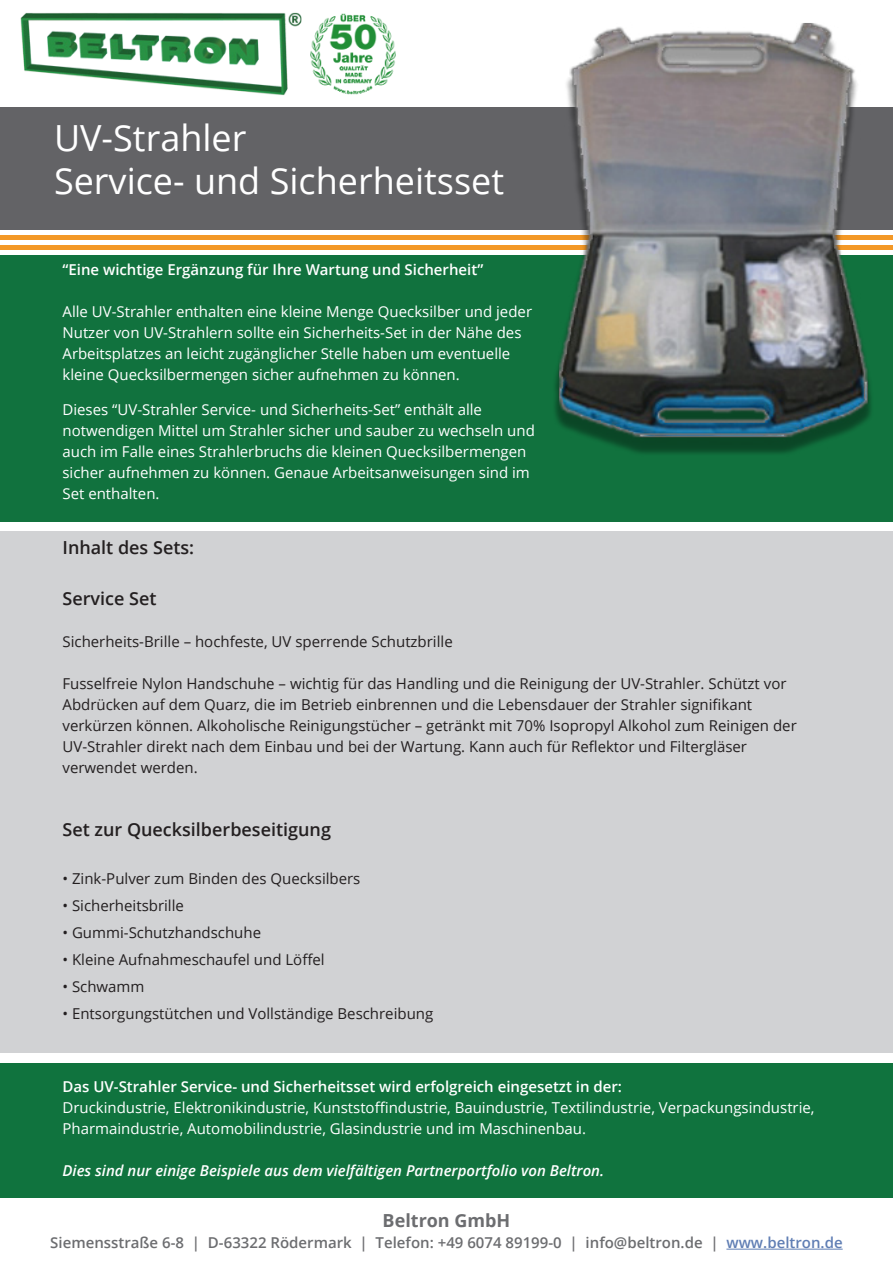
<style>
.page{position:relative;width:893px;height:1263px;background:#fff}
.page>*{position:absolute;margin:0;border:0;box-sizing:border-box;transform-origin:0 0}
.t1{font:36px/43.2px "Open Sans";color:#fff}
.t2{font:600 18px "Open Sans";color:#231f20}
.t3{font:700 18px "Open Sans";color:#6c6d70}
.t4{font:15px/21px "Open Sans";color:#fff}
.t5{font:15px/21px "Open Sans";color:#231f20}
.t6{font:600 15px "Open Sans";color:#fff}
.t7{font:600 15px "Open Sans";color:#6c6d70}
.t8{font:italic 600 15px "Open Sans";color:#fff}
.s1{color:#607eb4}
</style>
<div class="page">
<div style="left:0;top:107px;width:893px;height:123px;background:#636366"></div>
<div style="left:0;top:255px;width:893px;height:266px;background:#11723e"></div>
<div style="left:0;top:1064px;width:893px;height:134px;background:#10733e"></div>
<div style="left:0;top:531px;width:893px;height:522px;background:#d1d2d4"></div>
<img style="left:20px;top:12px;width:375px;height:84px">
<hr style="left:0;top:235px;width:893px;height:4px;background:#f39826">
<div style="left:0;top:245px;width:893px;height:5px;background:#f39826"></div>
<hr style="left:726px;top:1249px;width:117px;height:1px;background:#607eb4">
<img style="left:527px;top:23px;width:362px;height:431px">
<p class="t1" style="left:54px;top:115px;width:452px">UV-Strahler<br>Service- und Sicherheitsset</p>
<p class="t6" style="left:63px;top:259px;width:422px">“Eine wichtige Ergänzung für Ihre Wartung und Sicherheit”</p>
<p class="t4" style="left:63px;top:301px;width:471px">Alle UV-Strahler enthalten eine kleine Menge Quecksilber und jeder<br>Nutzer von UV-Strahlern sollte ein Sicherheits-Set in der Nähe des<br>Arbeitsplatzes an leicht zugänglicher Stelle haben um eventuelle</p>
<p class="t4" style="left:63px;top:364px;width:399px">kleine Quecksilbermengen sicher aufnehmen zu können.</p>
<p class="t4" style="left:63px;top:399px;width:421px">Dieses “UV-Strahler Service- und Sicherheits-Set” enthält alle</p>
<p class="t4" style="left:63px;top:420px;width:474px">notwendigen Mittel um Strahler sicher und sauber zu wechseln und auch im Falle eines Strahlerbruchs die kleinen Quecksilbermengen sicher aufnehmen zu können. Genaue Arbeitsanweisungen sind im Set enthalten.</p>
<p class="t2" style="left:63px;top:535px;width:133px">Inhalt des Sets:</p>
<p class="t2" style="left:63px;top:586px;width:95px">Service Set</p>
<p class="t5" style="left:63px;top:630px;width:392px">Sicherheits-Brille – hochfeste, UV sperrende Schutzbrille</p>
<p class="t5" style="left:63px;top:672px;width:725px">Fusselfreie Nylon Handschuhe – wichtig für das Handling und die Reinigung der UV-Strahler. Schützt vor</p>
<p class="t5" style="left:63px;top:693px;width:691px">Abdrücken auf dem Quarz, die im Betrieb einbrennen und die Lebensdauer der Strahler signifikant</p>
<p class="t5" style="left:63px;top:714px;width:736px">verkürzen können. Alkoholische Reinigungstücher – getränkt mit 70% Isopropyl Alkohol zum Reinigen der<br>UV-Strahler direkt nach dem Einbau und bei der Wartung. Kann auch für Reflektor und Filtergläser</p>
<p class="t5" style="left:63px;top:756px;width:137px">verwendet werden.</p>
<p class="t2" style="left:63px;top:817px;width:270px">Set zur Quecksilberbeseitigung</p>
<p class="t5" style="left:63px;top:867px;width:299px">• Zink-Pulver zum Binden des Quecksilbers</p>
<p class="t5" style="left:63px;top:894px;width:123px">• Sicherheitsbrille</p>
<p class="t5" style="left:63px;top:921px;width:200px">• Gummi-Schutzhandschuhe</p>
<p class="t5" style="left:63px;top:948px;width:264px">• Kleine Aufnahmeschaufel und Löffel</p>
<p class="t5" style="left:63px;top:975px;width:84px">• Schwamm</p>
<p class="t5" style="left:63px;top:1002px;width:372px">• Entsorgungstütchen und Vollständige Beschreibung</p>
<p class="t6" style="left:63px;top:1076px;width:561px">Das UV-Strahler Service- und Sicherheitsset wird erfolgreich eingesetzt in der:</p>
<p class="t4" style="left:63px;top:1097px;width:754px">Druckindustrie, Elektronikindustrie, Kunststoffindustrie, Bauindustrie, Textilindustrie, Verpackungsindustrie,<br>Pharmaindustrie, Automobilindustrie, Glasindustrie und im Maschinenbau.</p>
<p class="t8" style="left:63px;top:1160px;width:543px">Dies sind nur einige Beispiele aus dem vielfältigen Partnerportfolio von Beltron.</p>
<p class="t3" style="left:383px;top:1208px;width:129px">Beltron GmbH</p>
<p class="t7" style="left:50px;top:1232px;width:794px">Siemensstraße 6-8 | D-63322 Rödermark | Telefon: +49 6074 89199-0 | info@beltron.de | <span class="s1">www.beltron.de</span></p>
</div>
